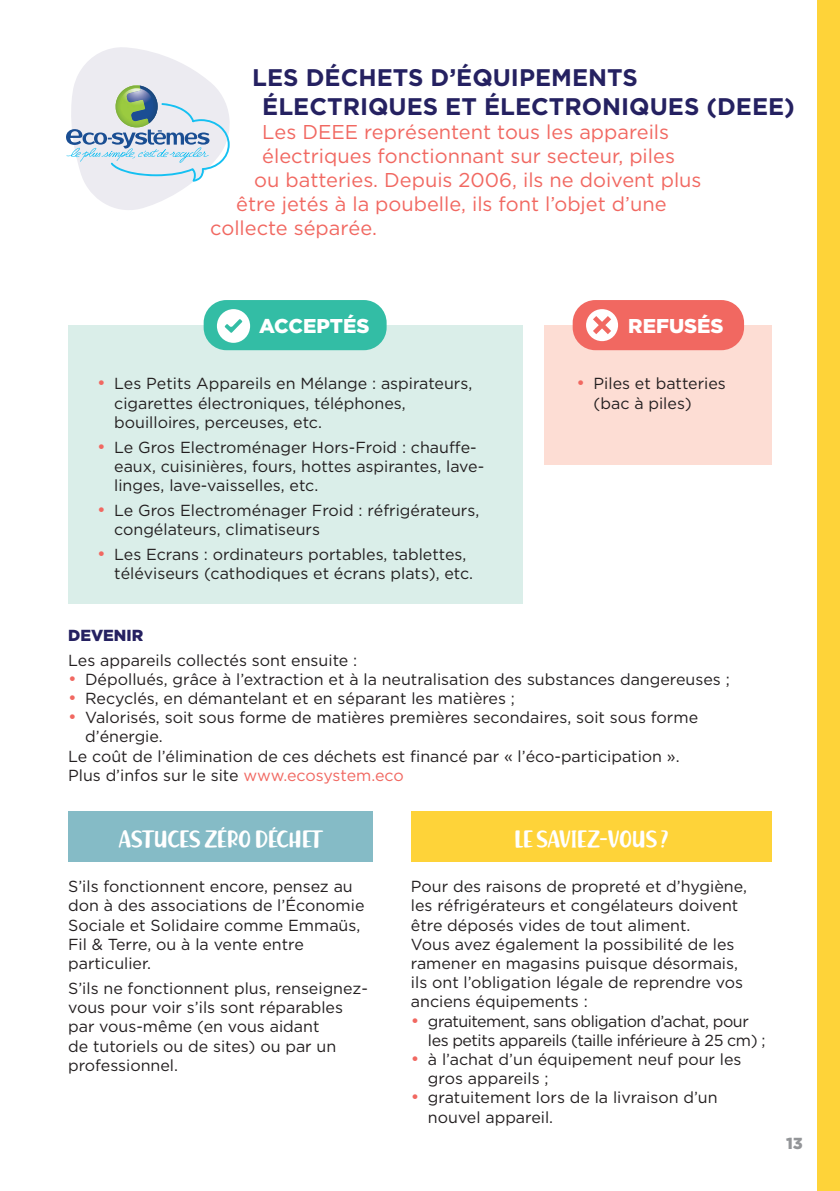
<style>
.page{position:relative;width:840px;height:1191px;background:#fff}
.page>*{position:absolute;margin:0;border:0;box-sizing:border-box;transform-origin:0 0}
.t1{font:700 24px/28.8px "Gotham";color:#252161}
.t2{font:20px "Gotham";color:#f16861}
.t3{font:20px "Richela Kids";color:#fff}
.t4{font:900 20px "Gotham";color:#fff}
.t5{font:16px/19.2px "Gotham";color:#231f20}
.t6{font:16px/19.2px "Gotham";letter-spacing:-.03em;color:#231f20}
.t7{font:900 16px "Gotham";color:#252161}
.t8{font:900 16px "Gotham";color:#939598}
.s1{font-size:18px;color:#f16861}
.s2{color:#f16861}
</style>
<div class="page">
<div style="left:816px;top:0;width:23px;height:1191px;background:#fed339"></div>
<svg style="left:66px;top:47px;width:164px;height:163px"></svg>
<div style="left:68px;top:812px;width:304px;height:50px;background:#85bbc6"></div>
<div style="left:410px;top:812px;width:361px;height:50px;background:#fed339"></div>
<div style="left:544px;top:325px;width:227px;height:139px;background:#fdddd4"></div>
<div style="left:68px;top:325px;width:454px;height:278px;background:#daeee9"></div>
<div style="left:572px;top:300px;width:171px;height:50px;background:#f16861;border-radius:23px"></div>
<svg style="left:586px;top:309px;width:31px;height:32px"></svg>
<div style="left:203px;top:300px;width:183px;height:50px;background:#33bda5;border-radius:23px"></div>
<svg style="left:217px;top:309px;width:33px;height:34px"></svg>
<h1 class="t1" style="left:262px;top:62px;width:534px;text-indent:-10px">LES DÉCHETS D’ÉQUIPEMENTS<br>ÉLECTRIQUES ET ÉLECTRONIQUES (DEEE)</h1>
<p class="t2" style="left:262px;top:121px;width:408px">Les DEEE représentent tous les appareils</p>
<p class="t2" style="left:262px;top:145px;width:414px">électriques fonctionnant sur secteur, piles</p>
<p class="t2" style="left:254px;top:169px;width:448px">ou batteries. Depuis 2006, ils ne doivent plus</p>
<p class="t2" style="left:236px;top:193px;width:431px">être jetés à la poubelle, ils font l’objet d’une</p>
<p class="t2" style="left:210px;top:217px;width:168px">collecte séparée.</p>
<p class="t4" style="left:259px;top:314px;width:112px">ACCEPTÉS</p>
<p class="t4" style="left:628px;top:314px;width:97px">REFUSÉS</p>
<p class="t5" style="left:114px;top:374px;width:359px;text-indent:-17px"><span class="s1">•</span> Les Petits Appareils en Mélange : aspirateurs, cigarettes électroniques, téléphones, bouilloires, perceuses, etc.</p>
<p class="t5" style="left:114px;top:437px;width:371px;text-indent:-17px"><span class="s1">•</span> Le Gros Electroménager Hors-Froid : chauffe&shy;eaux, cuisinières, fours, hottes aspirantes, lave&shy;linges, lave-vaisselles, etc.</p>
<p class="t5" style="left:114px;top:500px;width:366px;text-indent:-17px"><span class="s1">•</span> Le Gros Electroménager Froid : réfrigérateurs, congélateurs, climatiseurs</p>
<p class="t5" style="left:114px;top:544px;width:360px;text-indent:-17px"><span class="s1">•</span> Les Ecrans : ordinateurs portables, tablettes, téléviseurs (cathodiques et écrans plats), etc.</p>
<p class="t5" style="left:593px;top:374px;width:134px;text-indent:-17px"><span class="s1">•</span> Piles et batteries (bac à piles)</p>
<p class="t7" style="left:68px;top:626px;width:77px">DEVENIR</p>
<p class="t5" style="left:68px;top:650px;width:290px">Les appareils collectés sont ensuite :</p>
<p class="t5" style="left:68px;top:669px;width:662px"><span class="s1">•</span> Dépollués, grâce à l’extraction et à la neutralisation des substances dangereuses ;</p>
<p class="t5" style="left:68px;top:688px;width:448px"><span class="s1">•</span> Recyclés, en démantelant et en séparant les matières ;</p>
<p class="t5" style="left:68px;top:707px;width:631px"><span class="s1">•</span> Valorisés, soit sous forme de matières premières secondaires, soit sous forme</p>
<p class="t5" style="left:85px;top:727px;width:79px">d’énergie.</p>
<p class="t5" style="left:68px;top:746px;width:612px">Le coût de l’élimination de ces déchets est financé par « l’éco-participation ».</p>
<p class="t5" style="left:68px;top:765px;width:337px">Plus d’infos sur le site <span class="s2">www.ecosystem.eco</span></p>
<p class="t3" style="left:119px;top:827px;width:203px">ASTUCES ZÉRO DÉCHET</p>
<p class="t3" style="left:514px;top:827px;width:155px">LE SAVIEZ-VOUS ?</p>
<p class="t5" style="left:68px;top:876px;width:298px">S’ils fonctionnent encore, pensez au don à des associations de l’Économie<br>Sociale et Solidaire comme Emmaüs,<br>Fil &amp; Terre, ou à la vente entre particulier.</p>
<p class="t5" style="left:68px;top:978px;width:301px">S’ils ne fonctionnent plus, renseignez&shy;vous pour voir s’ils sont réparables par vous-même (en vous aidant<br>de tutoriels ou de sites) ou par un professionnel.</p>
<p class="t5" style="left:410px;top:876px;width:337px">Pour des raisons de propreté et d’hygiène, les réfrigérateurs et congélateurs doivent être déposés vides de tout aliment.<br>Vous avez également la possibilité de les ramener en magasins puisque désormais, ils ont l’obligation légale de reprendre vos anciens équipements :</p>
<p class="t6" style="left:427px;top:1011px;width:339px;text-indent:-17px"><span class="s1">•</span> gratuitement, sans obligation d’achat, pour les petits appareils (taille inférieure à 25 cm) ;</p>
<p class="t5" style="left:427px;top:1049px;width:315px;text-indent:-17px"><span class="s1">•</span> à l’achat d’un équipement neuf pour les gros appareils ;</p>
<p class="t5" style="left:427px;top:1087px;width:291px;text-indent:-17px"><span class="s1">•</span> gratuitement lors de la livraison d’un nouvel appareil.</p>
<p class="t8" style="left:785px;top:1133px;width:18px">13</p>
</div>
